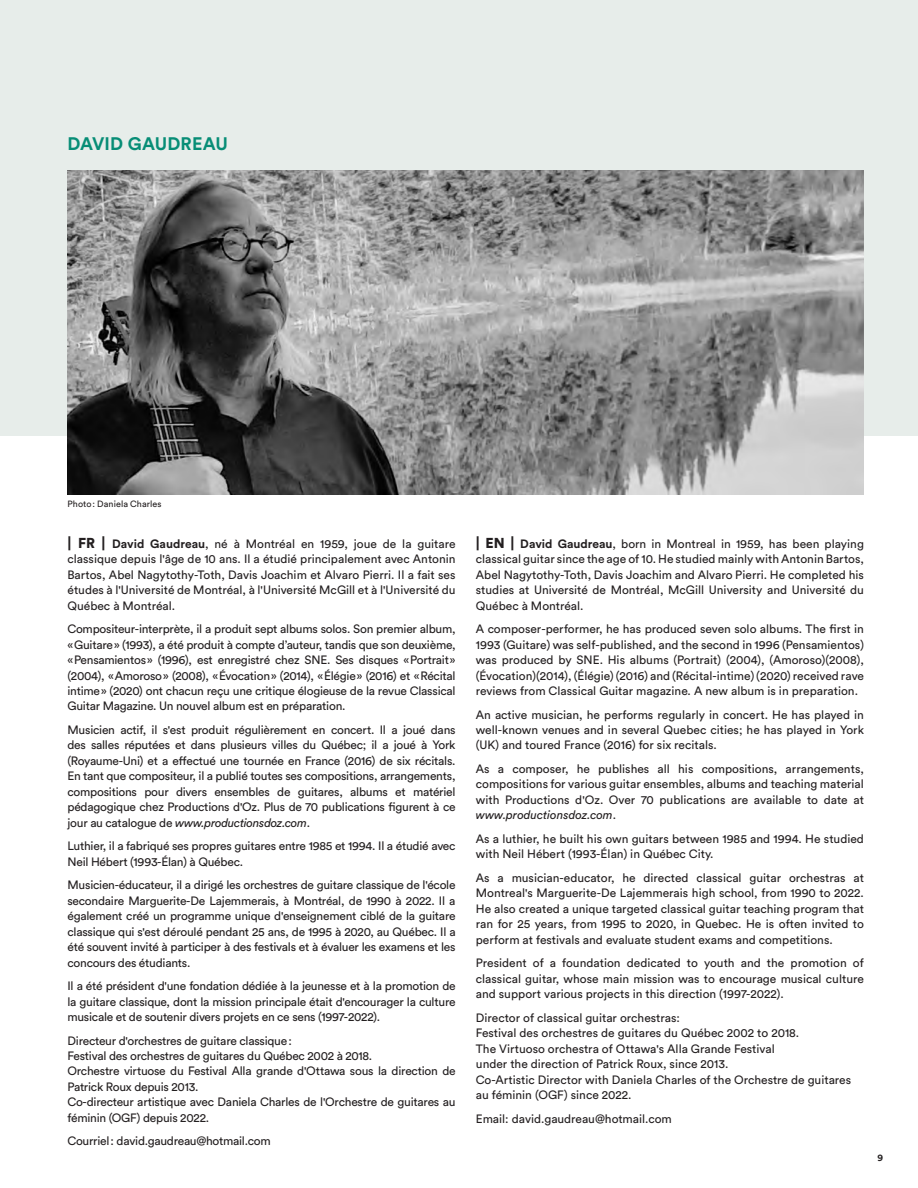
<style>
.page{position:relative;width:918px;height:1188px;background:#fff}
.page>*{position:absolute;margin:0;border:0;box-sizing:border-box;transform-origin:0 0}
.t1{font:700 18px "Circular Std";letter-spacing:.005em;color:#078d76}
.t2{font:12px/15.5px "Circular Std";letter-spacing:-.005em;color:#231f20;text-align:justify}
.t3{font:700 9.75px "Circular Std";color:#231f20}
.t4{font:9px "Circular Std";letter-spacing:.005em;color:#231f20}
.s1{font-weight:900;font-size:14.25px}
.s2{font-weight:700}
.s3{font-style:italic}
</style>
<div class="page">
<div style="left:0;top:0;width:918px;height:436px;background:#e7edea"></div>
<img style="left:68px;top:171px;width:796px;height:324px">
<h1 class="t1" style="left:68px;top:132px;width:162px">DAVID GAUDREAU</h1>
<p class="t4" style="left:68px;top:499px;width:96px">Photo: Daniela Charles</p>
<p class="t2" style="left:68px;top:536px;width:390px"><span class="s1">| FR |</span> <span class="s2">David Gaudreau</span>, né à Montréal en 1959, joue de la guitare classique depuis l'âge de 10 ans. Il a étudié principalement avec Antonin Bartos, Abel Nagytothy-Toth, Davis Joachim et Alvaro Pierri. Il a fait ses études à l'Université de Montréal, à l'Université McGill et à l'Université du Québec à Montréal.</p>
<p class="t2" style="left:67px;top:621px;width:390px">Compositeur-interprète, il a produit sept albums solos. Son premier album, «Guitare» (1993), a été produit à compte d’auteur, tandis que son deuxième, «Pensamientos» (1996), est enregistré chez SNE. Ses disques «Portrait» (2004), «Amoroso» (2008), «Évocation» (2014), «Élégie» (2016) et «Récital intime» (2020) ont chacun reçu une critique élogieuse de la revue Classical Guitar Magazine. Un nouvel album est en préparation.</p>
<p class="t2" style="left:67px;top:722px;width:390px">Musicien actif, il s'est produit régulièrement en concert. Il a joué dans des salles réputées et dans plusieurs villes du Québec; il a joué à York (Royaume-Uni) et a effectué une tournée en France (2016) de six récitals.<br>En tant que compositeur, il a publié toutes ses compositions, arrangements, compositions pour divers ensembles de guitares, albums et matériel pédagogique chez Productions d'Oz. Plus de 70 publications figurent à ce jour au catalogue de <span class="s3">www.productionsdoz.com</span>.</p>
<p class="t2" style="left:67px;top:838px;width:390px">Luthier, il a fabriqué ses propres guitares entre 1985 et 1994. Il a étudié avec<br>Neil Hébert (1993-Élan) à Québec.</p>
<p class="t2" style="left:67px;top:877px;width:390px">Musicien-éducateur, il a dirigé les orchestres de guitare classique de l'école secondaire Marguerite-De Lajemmerais, à Montréal, de 1990 à 2022. Il a également créé un programme unique d'enseignement ciblé de la guitare classique qui s'est déroulé pendant 25 ans, de 1995 à 2020, au Québec. Il a été souvent invité à participer à des festivals et à évaluer les examens et les concours des étudiants.</p>
<p class="t2" style="left:67px;top:978px;width:390px">Il a été président d'une fondation dédiée à la jeunesse et à la promotion de la guitare classique, dont la mission principale était d'encourager la culture musicale et de soutenir divers projets en ce sens (1997-2022).</p>
<p class="t2" style="left:67px;top:1032px;width:390px;text-align:left">Directeur d'orchestres de guitare classique:<br>Festival des orchestres de guitares du Québec 2002 à 2018.<br>Orchestre virtuose du Festival Alla grande d'Ottawa sous la direction de Patrick Roux depuis 2013.<br>Co-directeur artistique avec Daniela Charles de l'Orchestre de guitares au féminin (OGF) depuis 2022.</p>
<p class="t2" style="left:67px;top:1133px;width:205px">Courriel: david.gaudreau@hotmail.com</p>
<p class="t2" style="left:476px;top:536px;width:390px"><span class="s1">| EN |</span> <span class="s2">David Gaudreau</span>, born in Montreal in 1959, has been playing classical guitar since the age of 10. He studied mainly with Antonin Bartos, Abel Nagytothy-Toth, Davis Joachim and Alvaro Pierri. He completed his studies at Université de Montréal, McGill University and Université du Québec à Montréal.</p>
<p class="t2" style="left:476px;top:621px;width:390px">A composer-performer, he has produced seven solo albums. The first in 1993 (Guitare) was self-published, and the second in 1996 (Pensamientos) was produced by SNE. His albums (Portrait) (2004), (Amoroso)(2008), (Évocation)(2014), (Élégie) (2016) and (Récital-intime) (2020) received rave reviews from Classical Guitar magazine. A new album is in preparation.</p>
<p class="t2" style="left:476px;top:706px;width:390px">An active musician, he performs regularly in concert. He has played in well-known venues and in several Quebec cities; he has played in York (UK) and toured France (2016) for six recitals.</p>
<p class="t2" style="left:476px;top:761px;width:390px">As a composer, he publishes all his compositions, arrangements, compositions for various guitar ensembles, albums and teaching material with Productions d'Oz. Over 70 publications are available to date at <span class="s3">www.productionsdoz.com</span>.</p>
<p class="t2" style="left:476px;top:831px;width:390px">As a luthier, he built his own guitars between 1985 and 1994. He studied with Neil Hébert (1993-Élan) in Québec City.</p>
<p class="t2" style="left:476px;top:870px;width:390px">As a musician-educator, he directed classical guitar orchestras at Montreal's Marguerite-De Lajemmerais high school, from 1990 to 2022.<br>He also created a unique targeted classical guitar teaching program that ran for 25 years, from 1995 to 2020, in Quebec. He is often invited to perform at festivals and evaluate student exams and competitions.</p>
<p class="t2" style="left:476px;top:955px;width:390px">President of a foundation dedicated to youth and the promotion of classical guitar, whose main mission was to encourage musical culture and support various projects in this direction (1997-2022).</p>
<p class="t2" style="left:476px;top:1010px;width:377px;text-align:left">Director of classical guitar orchestras:<br>Festival des orchestres de guitares du Québec 2002 to 2018.<br>The Virtuoso orchestra of Ottawa's Alla Grande Festival<br>under the direction of Patrick Roux, since 2013.<br>Co-Artistic Director with Daniela Charles of the Orchestre de guitares au féminin (OGF) since 2022.</p>
<p class="t2" style="left:476px;top:1110px;width:198px">Email: david.gaudreau@hotmail.com</p>
<p class="t3" style="left:878px;top:1151px;width:7px">9</p>
</div>
